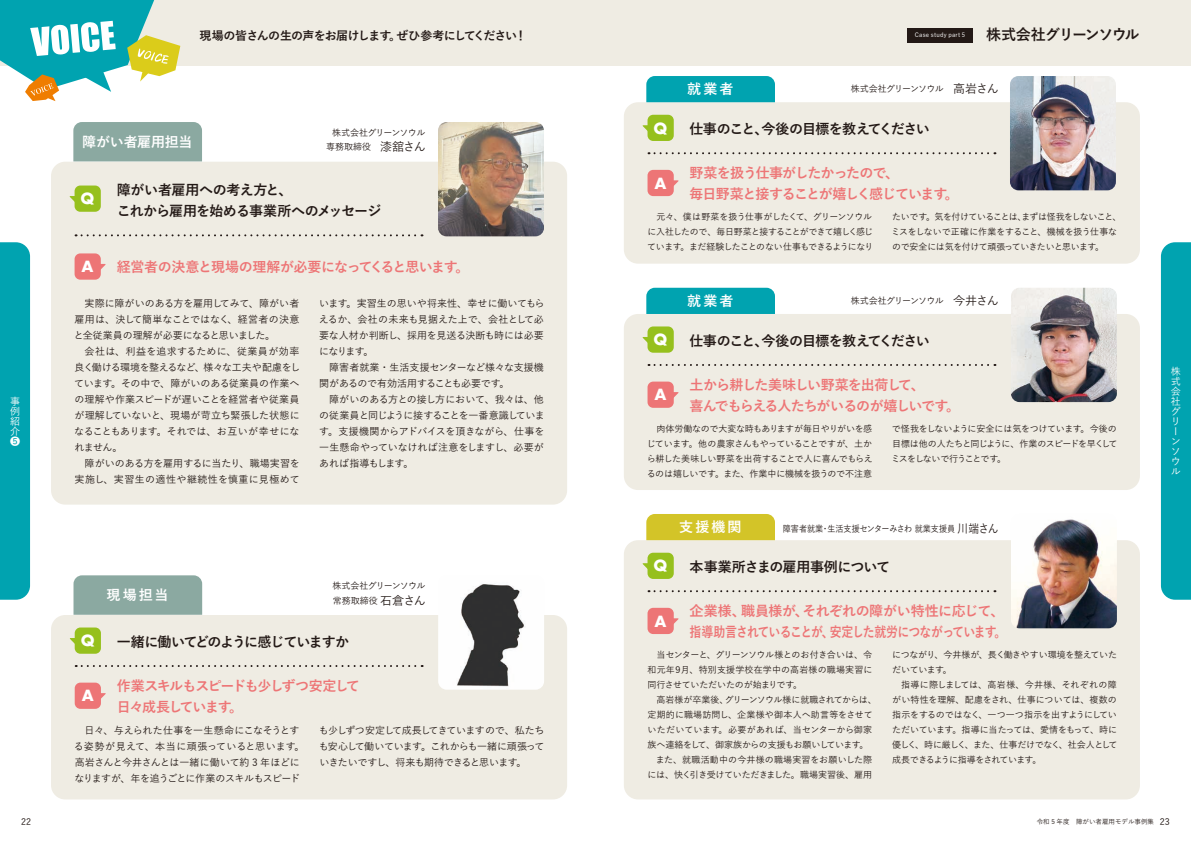
<style>
.page{position:relative;width:1191px;height:842px;background:#fff}
.page>*{position:absolute;margin:0;border:0;box-sizing:border-box;transform-origin:0 0}
.t1{font:700 15px "Yu Go";letter-spacing:-.09em;color:#231916}
.t2{font:700 15px "Futura";color:#fff}
.t3{font:700 14px/21px "Yu Go";letter-spacing:-.055em;color:#231916}
.t4{font:700 14px/21px "Yu Go";letter-spacing:-.07em;color:#ed7576}
.t5{font:700 14px/21px "Yu Go";letter-spacing:-.05em;color:#ed7576}
.t6{font:700 14px/21px "Yu Go";letter-spacing:-.105em;color:#ed7576}
.t7{font:700 14px "Yu Go";letter-spacing:-.04em;color:#ed7576}
.t8{font:700 14px "Yu Go";letter-spacing:-.085em;color:#231916}
.t9{font:700 14px "Yu Go";letter-spacing:.145em;color:#fff}
.t10{font:700 14px "Yu Go";letter-spacing:-.02em;color:#fff}
.t11{font:700 12px "Yu Go";letter-spacing:-.065em;color:#231916}
.t12{font:500 10px/16px "Yu Go";letter-spacing:-.015em;color:#231916;text-align:justify}
.t13{font:500 10px/16px "Yu Go";letter-spacing:.01em;color:#231916;text-align:right}
.t14{font:500 10px/10px "Yu Go";color:#fff;text-align:justify}
.t15{font:500 9px/15px "Yu Go";letter-spacing:-.03em;color:#231916}
.t16{font:500 9px/15px "Yu Go";letter-spacing:-.06em;color:#231916}
.t17{font:500 9px "Yu Go";letter-spacing:.02em;color:#231916}
.t18{font:500 9px "Yu Go";letter-spacing:-.075em;color:#231916}
.t19{font:500 9px "Yu Go";letter-spacing:-.055em;color:#231916}
.t20{font:500 9px "Yu Go";color:#231916;scale:.9 1}
.t21{font:500 9px "Yu Go";letter-spacing:.015em;color:#231916}
.t22{font:500 6.5px "Yu Go";color:#231916}
.t23{font:500 6px "Yu Go";letter-spacing:.03em;color:#fff}
.s1{font-size:12px}
.s2{font-size:9px}
</style>
<div class="page">
<div style="left:0;top:0;width:1191px;height:65px;background:#efece3"></div>
<div style="left:0;top:242px;width:30px;height:358px;background:#00a3b0"></div>
<div style="left:1161px;top:242px;width:30px;height:358px;background:#00a3b0"></div>
<svg style="left:0;top:0;width:180px;height:101px"></svg>
<div style="left:907px;top:28px;width:65px;height:14px;background:#231916"></div>
<div style="left:51px;top:162px;width:516px;height:343px;background:#efece3;border-radius:14px"></div>
<svg style="left:76px;top:234px;width:346px;height:2px"></svg>
<div style="left:73px;top:122px;width:129px;height:39px;background:#8ba9a1"></div>
<div style="left:75px;top:253px;width:26px;height:27px;background:#ed7576;border-radius:6px"></div>
<svg style="left:100px;top:264px;width:6px;height:8px"></svg>
<div style="left:75px;top:186px;width:26px;height:26px;background:#96c01d;border-radius:6px"></div>
<svg style="left:69px;top:196px;width:6px;height:8px"></svg>
<img style="left:438px;top:122px;width:106px;height:114px">
<div style="left:73px;top:575px;width:129px;height:40px;background:#8ba9a1"></div>
<div style="left:51px;top:615px;width:516px;height:184px;background:#efece3;border-radius:14px"></div>
<svg style="left:76px;top:665px;width:347px;height:2px"></svg>
<div style="left:75px;top:683px;width:26px;height:26px;background:#ed7576;border-radius:6px"></div>
<svg style="left:101px;top:693px;width:5px;height:6px"></svg>
<div style="left:75px;top:627px;width:26px;height:27px;background:#96c01d;border-radius:6px"></div>
<svg style="left:70px;top:638px;width:5px;height:8px"></svg>
<img style="left:438px;top:584px;width:106px;height:106px">
<div style="left:624px;top:540px;width:516px;height:259px;background:#efece3;border-radius:14px"></div>
<img style="left:1011px;top:519px;width:106px;height:109px">
<svg style="left:648px;top:590px;width:347px;height:2px"></svg>
<div style="left:647px;top:608px;width:27px;height:26px;background:#ed7576;border-radius:6px"></div>
<svg style="left:673px;top:618px;width:6px;height:8px"></svg>
<div style="left:647px;top:553px;width:27px;height:26px;background:#96c01d;border-radius:6px"></div>
<svg style="left:642px;top:563px;width:6px;height:8px"></svg>
<div style="left:646px;top:514px;width:129px;height:26px;background:#d3c428"></div>
<div style="left:624px;top:102px;width:516px;height:162px;background:#efece3;border-radius:14px"></div>
<svg style="left:648px;top:152px;width:347px;height:2px"></svg>
<div style="left:647px;top:170px;width:27px;height:26px;background:#ed7576;border-radius:6px"></div>
<svg style="left:673px;top:180px;width:6px;height:8px"></svg>
<div style="left:647px;top:115px;width:27px;height:26px;background:#96c01d;border-radius:6px"></div>
<svg style="left:642px;top:125px;width:6px;height:8px"></svg>
<div style="left:646px;top:76px;width:129px;height:26px;background:#00a3b0"></div>
<img style="left:1010px;top:76px;width:106px;height:114px">
<div style="left:624px;top:314px;width:516px;height:176px;background:#efece3;border-radius:14px"></div>
<svg style="left:648px;top:364px;width:347px;height:2px"></svg>
<div style="left:647px;top:382px;width:27px;height:26px;background:#ed7576;border-radius:6px"></div>
<svg style="left:673px;top:392px;width:6px;height:8px"></svg>
<div style="left:647px;top:326px;width:27px;height:27px;background:#96c01d;border-radius:6px"></div>
<svg style="left:642px;top:337px;width:6px;height:8px"></svg>
<div style="left:646px;top:288px;width:129px;height:26px;background:#00a3b0"></div>
<img style="left:1011px;top:288px;width:106px;height:114px">
<p class="t14" style="left:10px;top:395px;width:11px">事例紹介❺</p>
<h3 class="t11" style="left:200px;top:29px;width:328px">現場の皆さんの生の声をお届けします。ぜひ参考にしてください！</h3>
<h2 class="t10" style="left:82px;top:134px;width:112px">障がい者雇用担当</h2>
<p class="t15" style="left:326px;top:124px;width:110px;line-height:14.5px;text-indent:6px">株式会社グリーンソウル　専務取締役　<span class="s1">漆舘さん</span></p>
<h1 class="t2" style="left:81px;top:188px;width:15px">Q</h1>
<h2 class="t3" style="left:117px;top:180px;width:266px">障がい者雇用への考え方と、<br>これから雇用を始める事業所へのメッセージ</h2>
<h2 class="t7" style="left:117px;top:259px;width:354px">経営者の決意と現場の理解が必要になってくると思います。</h2>
<p class="t12" style="left:74px;top:294px;width:227px;text-indent:11px">実際に障がいのある方を雇用してみて、障がい者雇用は、決して簡単なことではなく、経営者の決意と全従業員の理解が必要になると思いました。</p>
<p class="t12" style="left:74px;top:342px;width:228px;text-indent:10px">会社は、利益を追求するために、従業員が効率良く働ける環境を整えるなど、様々な工夫や配慮をしています。その中で、障がいのある従業員の作業への理解や作業スピードが遅いことを経営者や従業員が理解していないと、現場が苛立ち緊張した状態になることもあります。それでは、お互いが幸せになれません。</p>
<p class="t13" style="left:75px;top:454px;width:227px">障がいのある方を雇用するに当たり、職場実習を実施し、実習生の適性や継続性を慎重に見極めて</p>
<h1 class="t2" style="left:82px;top:256px;width:14px">A</h1>
<p class="t12" style="left:319px;top:294px;width:227px">います。実習生の思いや将来性、幸せに働いてもらえるか、会社の未来も見据えた上で、会社として必要な人材か判断し、採用を見送る決断も時には必要になります。</p>
<p class="t12" style="left:319px;top:358px;width:226px;text-indent:10px">障害者就業・生活支援センターなど様々な支援機関があるので有効活用することも必要です。</p>
<p class="t12" style="left:319px;top:390px;width:227px;text-indent:10px">障がいのある方との接し方において、我々は、他の従業員と同じように接することを一番意識しています。支援機関からアドバイスを頂きながら、仕事を一生懸命やっていなければ注意をしますし、必要があれば指導もします。</p>
<h1 class="t2" style="left:81px;top:630px;width:15px">Q</h1>
<h1 class="t2" style="left:82px;top:685px;width:14px">A</h1>
<p class="t15" style="left:332px;top:577px;width:95px;line-height:14.5px">株式会社グリーンソウル常務取締役 <span class="s1">石倉さん</span></p>
<h2 class="t9" style="left:107px;top:587px;width:63px">現場担当</h2>
<h2 class="t8" style="left:117px;top:634px;width:234px">一緒に働いてどのように感じていますか</h2>
<h2 class="t6" style="left:117px;top:675px;width:244px">作業スキルもスピードも少しずつ安定して日々成長しています。</h2>
<p class="t12" style="left:74px;top:721px;width:232px;text-align:center">日々、与えられた仕事を一生懸命にこなそうとす<br>る姿勢が見えて、本当に頑張っていると思います。高岩さんと今井さんとは一緒に働いて約 3 年ほどになりますが、年を追うごとに作業のスキルもスピード</p>
<p class="t12" style="left:319px;top:721px;width:227px">も少しずつ安定して成長してきていますので、私たちも安心して働いています。これからも一緒に頑張っていきたいですし、将来も期待できると思います。</p>
<h1 class="t2" style="left:653px;top:117px;width:15px">Q</h1>
<h1 class="t2" style="left:654px;top:172px;width:14px">A</h1>
<h2 class="t9" style="left:687px;top:81px;width:48px">就業者</h2>
<p class="t23" style="left:915px;top:30px;width:52px">Case study part 5</p>
<h1 class="t1" style="left:986px;top:26px;width:155px">株式会社グリーンソウル</h1>
<p class="t18" style="left:850px;top:80px;width:149px">株式会社グリーンソウル　<span class="s1">高岩さん</span></p>
<h2 class="t3" style="left:689px;top:119px;width:242px">仕事のこと、今後の目標を教えてください</h2>
<h2 class="t4" style="left:689px;top:162px;width:271px">野菜を扱う仕事がしたかったので、<br>毎日野菜と接することが嬉しく感じています。</h2>
<p class="t16" style="left:647px;top:208px;width:227px;text-indent:9px">元々、僕は野菜を扱う仕事がしたくて、グリーンソウルに入社したので、毎日野菜と接することができて嬉しく感じています。まだ経験したことのない仕事もできるようになり</p>
<p class="t15" style="left:891px;top:208px;width:232px">たいです。気を付けていることは、まずは怪我をしないこと、ミスをしないで正確に作業をすること、機械を扱う仕事なので安全には気を付けて頑張っていきたいと思います。</p>
<h1 class="t2" style="left:653px;top:329px;width:15px">Q</h1>
<h1 class="t2" style="left:654px;top:384px;width:14px">A</h1>
<h2 class="t9" style="left:687px;top:293px;width:48px">就業者</h2>
<p class="t18" style="left:850px;top:292px;width:149px">株式会社グリーンソウル　<span class="s1">今井さん</span></p>
<h2 class="t3" style="left:689px;top:330px;width:242px">仕事のこと、今後の目標を教えてください</h2>
<h2 class="t4" style="left:689px;top:374px;width:272px">土から耕した美味しい野菜を出荷して、<br>喜んでもらえる人たちがいるのが嬉しいです。</h2>
<p class="t15" style="left:646px;top:420px;width:228px;text-align:justify;text-indent:10px">肉体労働なので大変な時もありますが毎日やりがいを感じています。他の農家さんもやっていることですが、土から耕した美味しい野菜を出荷することで人に喜んでもらえるのは嬉しいです。また、作業中に機械を扱うので不注意</p>
<p class="t15" style="left:891px;top:420px;width:228px;text-align:justify">で怪我をしないように安全には気をつけています。今後の目標は他の人たちと同じように、作業のスピードを早くしてミスをしないで行うことです。</p>
<h1 class="t2" style="left:653px;top:555px;width:15px">Q</h1>
<h1 class="t2" style="left:654px;top:610px;width:14px">A</h1>
<h2 class="t9" style="left:679px;top:519px;width:64px">支援機関</h2>
<p class="t20" style="left:783px;top:520px;width:241px">障害者就業・生活支援センターみさわ 就業支援員 <span class="s1">川端さん</span></p>
<h2 class="t3" style="left:689px;top:556px;width:202px">本事業所さまの雇用事例について</h2>
<h2 class="t5" style="left:689px;top:600px;width:318px">企業様、職員様が、それぞれの障がい特性に応じて、指導助言されていることが、安定した就労につながっています。</h2>
<p class="t15" style="left:647px;top:646px;width:226px;text-align:justify;text-indent:9px">当センターと、グリーンソウル様とのお付き合いは、令和元年９月、特別支援学校在学中の高岩様の職場実習に同行させていただいたのが始まりです。</p>
<p class="t19" style="left:656px;top:692px;width:222px">高岩様が卒業後、グリーンソウル様に就職されてからは、</p>
<p class="t17" style="left:647px;top:707px;width:227px">定期的に職場訪問し、企業様や御本人へ助言等をさせて</p>
<p class="t21" style="left:647px;top:722px;width:226px">いただいています。必要があれば、当センターから御家</p>
<p class="t15" style="left:647px;top:736px;width:223px">族へ連絡をして、御家族からの支援もお願いしています。</p>
<p class="t17" style="left:656px;top:752px;width:218px">また、就職活動中の今井様の職場実習をお願いした際</p>
<p class="t15" style="left:647px;top:766px;width:226px">には、快く引き受けていただきました。職場実習後、雇用</p>
<p class="t15" style="left:892px;top:646px;width:226px">につながり、今井様が、長く働きやすい環境を整えていただいています。</p>
<p class="t15" style="left:892px;top:676px;width:227px;text-align:justify;text-indent:9px">指導に際しましては、高岩様、今井様、それぞれの障がい特性を理解、配慮をされ、仕事については、複数の指示をするのではなく、一つ一つ指示を出すようにしていただいています。指導に当たっては、愛情をもって、時に優しく、時に厳しく、また、仕事だけでなく、社会人として成長できるように指導をされています。</p>
<p class="t14" style="left:1171px;top:365px;width:11px;text-align:left">株式会社グリーンソウル</p>
<p class="t15" style="left:21px;top:813px;width:11px">22</p>
<p class="t22" style="left:1036px;top:816px;width:134px">令和 5 年度　障がい者雇用モデル事例集 <span class="s2">23</span></p>
</div>
